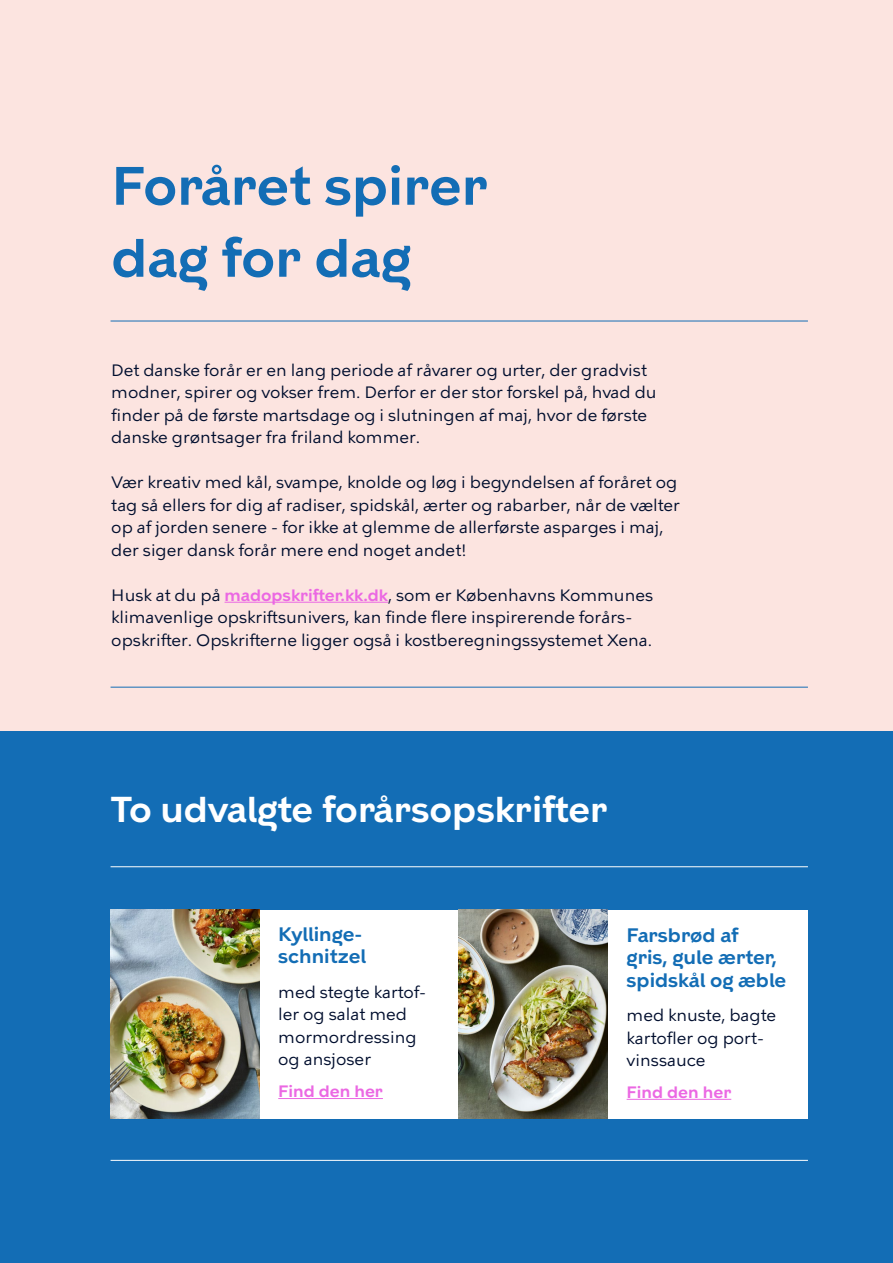
<style>
.page{position:relative;width:893px;height:1263px;background:#fff}
.page>*{position:absolute;margin:0;border:0;box-sizing:border-box;transform-origin:0 0}
.t1{font:600 54px/72px "KBH";color:#136db5}
.t2{font:600 36px "KBH";color:#fff}
.t3{font:600 19.5px/22.5px "KBH";color:#136db5}
.t4{font:16.5px/22.5px "KBH Tekst";color:#000e2e}
.t5{font:600 16.5px "KBH";color:#eb68e3}
.s1{font-family:"KBH";font-weight:600;color:#eb68e3}
</style>
<div class="page">
<div style="left:0;top:0;width:893px;height:731px;background:#fce4e0"></div>
<div style="left:0;top:731px;width:893px;height:532px;background:#136db5"></div>
<hr style="left:111px;top:687px;width:697px;height:1px;background:#136db5">
<hr style="left:111px;top:866px;width:697px;height:1px;background:#fff">
<hr style="left:111px;top:1160px;width:697px;height:1px;background:#fff">
<hr style="left:111px;top:321px;width:697px;height:1px;background:#136db5">
<div style="left:607px;top:910px;width:200px;height:208px;background:#fff"></div>
<div style="left:259px;top:910px;width:200px;height:208px;background:#fff"></div>
<img style="left:111px;top:910px;width:148px;height:208px">
<img style="left:459px;top:910px;width:148px;height:208px">
<hr style="left:278px;top:1098px;width:105px;height:1px;background:#eb68e3">
<hr style="left:627px;top:1099px;width:104px;height:1px;background:#eb68e3">
<hr style="left:225px;top:602px;width:163px;height:1px;background:#eb68e3">
<p class="t1" style="left:111px;top:150px;width:378px">Foråret spirer dag for dag</p>
<p class="t4" style="left:111px;top:358px;width:547px">Det danske forår er en lang periode af råvarer og urter, der gradvist modner, spirer og vokser frem. Derfor er der stor forskel på, hvad du finder på de første martsdage og i slutningen af maj, hvor de første danske grøntsager fra friland kommer.</p>
<p class="t4" style="left:111px;top:471px;width:570px">Vær kreativ med kål, svampe, knolde og løg i begyndelsen af foråret og tag så ellers for dig af radiser, spidskål, ærter og rabarber, når de vælter op af jorden senere - for ikke at glemme de allerførste asparges i maj, der siger dansk forår mere end noget andet!</p>
<p class="t4" style="left:111px;top:583px;width:543px">Husk at du på <span class="s1">madopskrifter.kk.dk</span>, som er Københavns Kommunes klimavenlige opskriftsunivers, kan finde flere inspirerende forårs&shy;opskrifter. Opskrifterne ligger også i kostberegningssystemet Xena.</p>
<p class="t2" style="left:111px;top:787px;width:498px">To udvalgte forårsopskrifter</p>
<p class="t3" style="left:278px;top:923px;width:89px">Kyllinge&shy;schnitzel</p>
<p class="t4" style="left:278px;top:981px;width:149px">med stegte kartof&shy;ler og salat med mormordressing og ansjoser</p>
<p class="t5" style="left:278px;top:1081px;width:106px">Find den her</p>
<p class="t3" style="left:627px;top:923px;width:161px">Farsbrød af<br>gris, gule ærter, spidskål og æble</p>
<p class="t4" style="left:627px;top:1004px;width:151px">med knuste, bagte kartofler og port&shy;vinssauce</p>
<p class="t5" style="left:627px;top:1082px;width:106px">Find den her</p>
</div>
